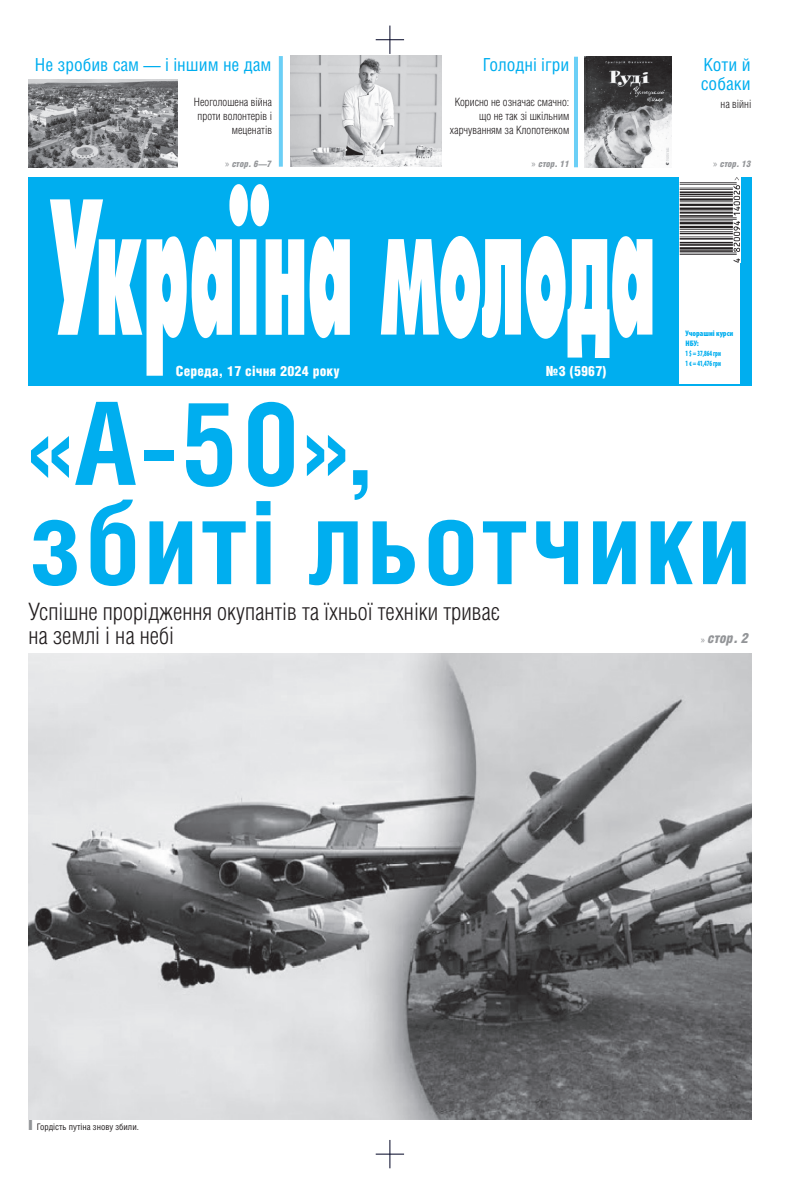
<style>
.page{position:relative;width:811px;height:1191px;background:#fff}
.page>*{position:absolute;margin:0;border:0;box-sizing:border-box;transform-origin:0 0}
.t1{font:700 115px/99.2px "Helios Cond";letter-spacing:.03em;color:#00aeef}
.t2{font:300 24px/24px "Helios Cond";color:#231f20}
.t3{font:18px/18.5px "Helios Cond";color:#00aeef}
.t4{font:900 14px "Helios Cond";letter-spacing:.01em;color:#fff}
.t5{font:italic 900 14px "Helios Cond";color:#939598}
.t6{font:300 11.5px/14px "Helios Cond";color:#231f20;text-align:right}
.t7{font:9px "Helios Cond";color:#231f20}
.t8{font:italic 900 9px "Helios Cond";color:#939598}
.t9{font:900 condensed 8px/9.9px "Myriad Pro";color:#00aeef}
.s1{font-family:"Myriad Pro";font-weight:400;font-style:normal;font-size:10px}
.s2{color:#939598}
</style>
<div class="page">
<div style="left:28px;top:177px;width:723px;height:209px;background:#00aeef"></div>
<svg style="left:50px;top:184px;width:300px;height:192px"></svg>
<svg style="left:381px;top:236px;width:271px;height:122px"></svg>
<svg style="left:376px;top:26px;width:28px;height:28px"></svg>
<svg style="left:376px;top:1140px;width:28px;height:28px"></svg>
<hr style="left:574px;top:57px;width:4px;height:110px;background:#6bcff6">
<svg style="left:279px;top:56px;width:4px;height:111px"></svg>
<div style="left:679px;top:178px;width:61px;height:205px;background:#fff"></div>
<img style="left:679px;top:178px;width:61px;height:84px">
<img style="left:28px;top:79px;width:150px;height:88px">
<img style="left:290px;top:56px;width:151px;height:111px">
<img style="left:28px;top:653px;width:723px;height:466px">
<img style="left:584px;top:57px;width:87px;height:110px">
<p class="t3" style="left:35px;top:57px;width:238px">Не зробив сам — і іншим не дам</p>
<p class="t3" style="left:701px;top:57px;width:51px">Коти й собаки</p>
<p class="t3" style="left:483px;top:57px;width:88px">Голодні ігри</p>
<p class="t6" style="left:450px;top:96px;width:121px">Корисно не означає смачно: що не так зі шкільним харчуванням за Клопотенком</p>
<p class="t6" style="left:194px;top:96px;width:80px">Неоголошена війна проти волонтерів і меценатів</p>
<p class="t6" style="left:720px;top:98px;width:32px">на війні</p>
<p class="t8" style="left:225px;top:161px;width:48px"><span class="s1">»</span> стор. 6—7</p>
<p class="t8" style="left:531px;top:160px;width:39px"><span class="s1">»</span> стор. 11</p>
<p class="t8" style="left:713px;top:161px;width:39px"><span class="s1">»</span> стор. 13</p>
<p class="t4" style="left:176px;top:366px;width:165px">Середа, 17 січня 2024 року</p>
<p class="t4" style="left:546px;top:366px;width:63px">№3 (5967)</p>
<p class="t9" style="left:685px;top:329px;width:49px">Учорашні курси<br>НБУ:<br>1 $ = 37,864 грн<br>1 € = 41,476 грн</p>
<p class="t1" style="left:28px;top:404px;width:724px">«А-50»,<br>збиті льотчики</p>
<p class="t2" style="left:28px;top:601px;width:473px">Успішне прорідження окупантів та їхньої техніки триває на землі і на небі</p>
<p class="t5" style="left:700px;top:633px;width:49px"><span class="s1">»</span> стор. 2</p>
<p class="t7" style="left:28px;top:1123px;width:112px"><span class="s2">❙</span> Гордість путіна знову збили.</p>
</div>
